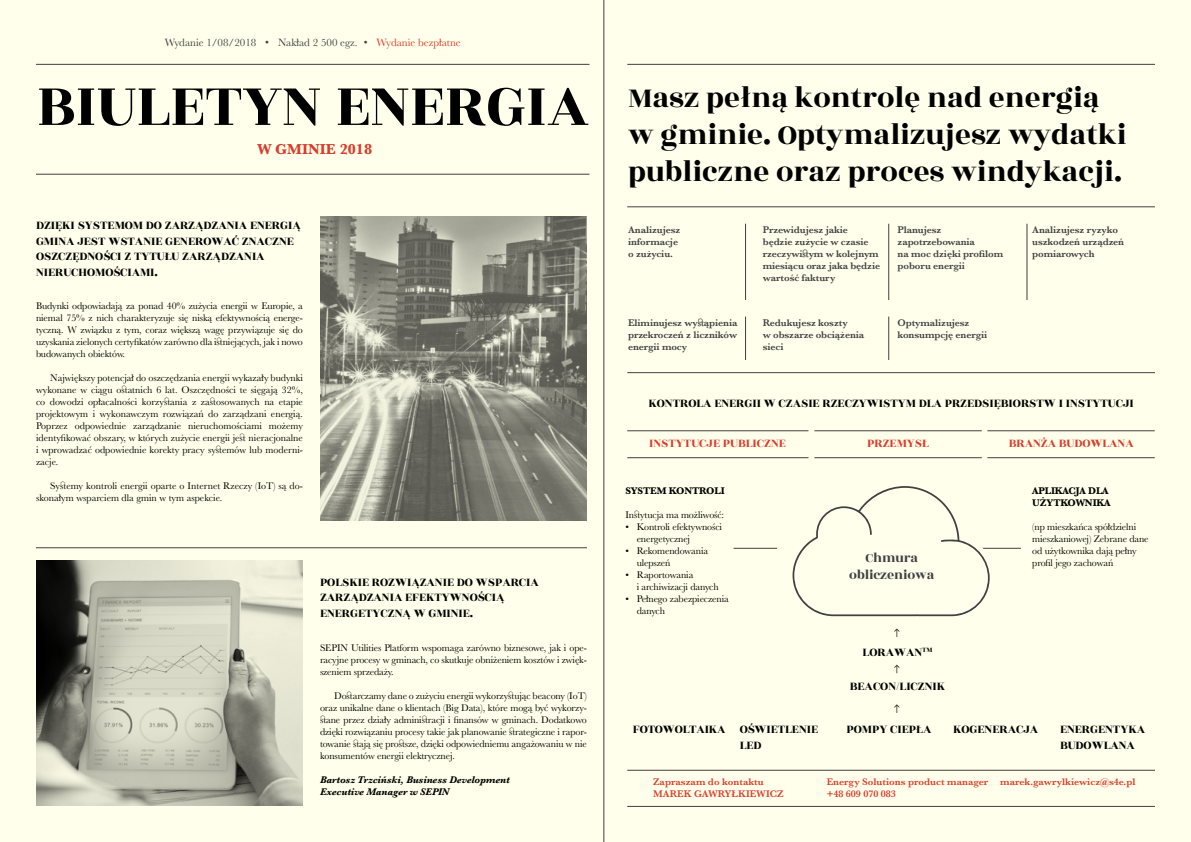
<style>
.page{position:relative;width:1191px;height:842px;background:#ffffeb}
.page>*{position:absolute;margin:0;border:0;box-sizing:border-box;transform-origin:0 0}
.t1{font:65px "Rozha One";color:#000}
.t2{font:31px/37.2px "Rozha One";color:#000}
.t3{font:700 15px "Baskerville";color:#d93d2a}
.t4{font:14px "Rozha One";letter-spacing:-.01em;color:#414042}
.t5{font:13px/15.6px "Rozha One";color:#000}
.t6{font:13px "Rozha One";color:#d93d2a}
.t7{font:11px "Baskerville";color:#414042}
.t8{font:10px/12px "Baskerville";letter-spacing:-.01em;color:#000}
.t9{font:600 10px/12px "Baskerville";letter-spacing:-.01em;color:#414042}
.t10{font:600 10px "Baskerville";color:#d93d2a}
.t11{font:italic 700 10px "Baskerville";letter-spacing:-.01em;color:#000}
.t12{font:700 10px "Baskerville";letter-spacing:-.01em;color:#000}
.s1{font-family:"Gotham";font-weight:300}
.s2{color:#d93d2a}
</style>
<div class="page">
<hr style="left:36px;top:64px;width:553px;height:1px;background:#414042">
<hr style="left:627px;top:64px;width:528px;height:1px;background:#414042">
<hr style="left:627px;top:207px;width:528px;height:1px;background:#414042">
<hr style="left:627px;top:770px;width:528px;height:1px;background:#414042">
<hr style="left:627px;top:806px;width:528px;height:1px;background:#414042">
<hr style="left:627px;top:372px;width:528px;height:1px;background:#414042">
<hr style="left:627px;top:430px;width:181px;height:1px;background:#414042">
<hr style="left:733px;top:548px;width:44px;height:1px;background:#414042">
<hr style="left:977px;top:548px;width:44px;height:1px;background:#414042">
<hr style="left:814px;top:430px;width:167px;height:1px;background:#414042">
<hr style="left:987px;top:430px;width:167px;height:1px;background:#414042">
<hr style="left:627px;top:457px;width:181px;height:1px;background:#414042">
<hr style="left:814px;top:457px;width:167px;height:1px;background:#414042">
<hr style="left:987px;top:457px;width:167px;height:1px;background:#414042">
<hr style="left:36px;top:174px;width:553px;height:1px;background:#414042">
<hr style="left:603px;top:0;width:1px;height:842px;background:#414042">
<hr style="left:36px;top:547px;width:551px;height:1px;background:#414042">
<hr style="left:745px;top:224px;width:1px;height:76px;background:#414042">
<hr style="left:745px;top:317px;width:1px;height:43px;background:#414042">
<hr style="left:888px;top:317px;width:1px;height:43px;background:#414042">
<hr style="left:888px;top:224px;width:1px;height:76px;background:#414042">
<hr style="left:1026px;top:224px;width:1px;height:76px;background:#414042">
<svg style="left:894px;top:665px;width:5px;height:8px"></svg>
<svg style="left:792px;top:486px;width:205px;height:151px"></svg>
<svg style="left:894px;top:704px;width:5px;height:9px"></svg>
<img style="left:320px;top:216px;width:267px;height:304px">
<img style="left:36px;top:560px;width:267px;height:246px">
<p class="t7" style="left:165px;top:35px;width:297px">Wydanie 1/08/2018 <span class="s1">•</span> Nakład 2 500 egz. <span class="s1">•</span> <span class="s2">Wydanie bezpłatne</span></p>
<p class="t1" style="left:37px;top:60px;width:554px">BIULETYN ENERGIA</p>
<p class="t3" style="left:257px;top:138px;width:116px">W GMINIE 2018</p>
<p class="t5" style="left:36px;top:217px;width:266px">DZIĘKI SYSTEMOM DO ZARZĄDZANIA ENERGIĄ<br>GMINA JEST WSTANIE GENEROWAĆ ZNACZNE<br>OSZCZĘDNOŚCI Z TYTUŁU ZARZĄDZANIA</p>
<p class="t5" style="left:36px;top:264px;width:123px">NIERUCHOMOŚCIAMI.</p>
<p class="t8" style="left:36px;top:300px;width:268px;text-align:justify">Budynki odpowiadają za ponad 40% zużycia energii w Europie, a niemal 75% z nich charakteryzuje się niską efektywnością energe&shy;tyczną. W związku z tym, coraz większą wagę przywiązuje się do uzyskania zielonych certyfikatów zarówno dla istniejących, jak i nowo budowanych obiektów.</p>
<p class="t8" style="left:36px;top:372px;width:268px;text-align:justify;text-indent:14px">Największy potencjał do oszczędzania energii wykazały budynki wykonane w ciągu ostatnich 6 lat. Oszczędności te sięgają 32%, co dowodzi opłacalności korzystania z zastosowanych na etapie projektowym i wykonawczym rozwiązań do zarządzani energią.<br>Poprzez odpowiednie zarządzanie nieruchomościami możemy identyfikować obszary, w których zużycie energii jest nieracjonalne i wprowadzać odpowiednie korekty pracy systemów lub moderni&shy;zacje.</p>
<p class="t8" style="left:36px;top:480px;width:268px;text-indent:14px">Systemy kontroli energii oparte o Internet Rzeczy (IoT) są do&shy;skonałym wsparciem dla gmin w tym aspekcie.</p>
<p class="t5" style="left:320px;top:574px;width:220px">POLSKIE ROZWIĄZANIE DO WSPARCIA<br>ZARZĄDZANIA EFEKTYWNOŚCIĄ</p>
<p class="t5" style="left:320px;top:605px;width:155px">ENERGETYCZNĄ W GMINIE.</p>
<p class="t8" style="left:320px;top:642px;width:268px;text-align:justify">SEPIN Utilities Platform wspomaga zarówno biznesowe, jak i ope&shy;racyjne procesy w gminach, co skutkuje obniżeniem kosztów i zwięk&shy;szeniem sprzedaży.</p>
<p class="t8" style="left:320px;top:690px;width:268px;text-align:justify;text-indent:14px">Dostarczamy dane o zużyciu energii wykorzystując beacony (IoT) oraz unikalne dane o klientach (Big Data), które mogą być wykorzy&shy;stane przez działy administracji i finansów w gminach. Dodatkowo dzięki rozwiązaniu procesy takie jak planowanie strategiczne i rapor&shy;towanie stają się prostsze, dzięki odpowiedniemu angażowaniu w nie konsumentów energii elektrycznej.</p>
<p class="t11" style="left:320px;top:773px;width:191px">Bartosz Trzciński, Business Development</p>
<p class="t11" style="left:320px;top:785px;width:131px">Executive Manager w SEPIN</p>
<p class="t2" style="left:628px;top:79px;width:500px">Masz pełną kontrolę nad energią w gminie. Optymalizujesz wydatki publiczne oraz proces windykacji.</p>
<p class="t9" style="left:628px;top:223px;width:54px">Analizujesz</p>
<p class="t9" style="left:628px;top:235px;width:51px">informacje</p>
<p class="t9" style="left:628px;top:247px;width:46px">o zużyciu.</p>
<p class="t9" style="left:763px;top:223px;width:87px">Przewidujesz jakie</p>
<p class="t9" style="left:763px;top:235px;width:119px">będzie zużycie w czasie rzeczywistym w kolejnym miesiącu oraz jaka będzie wartość faktury</p>
<p class="t9" style="left:897px;top:223px;width:45px">Planujesz</p>
<p class="t9" style="left:897px;top:235px;width:79px">zapotrzebowania</p>
<p class="t9" style="left:897px;top:247px;width:107px">na moc dzięki profilom poboru energii</p>
<p class="t9" style="left:1032px;top:223px;width:87px">Analizujesz ryzyko</p>
<p class="t9" style="left:1032px;top:235px;width:93px">uszkodzeń urządzeń</p>
<p class="t9" style="left:1032px;top:247px;width:64px">pomiarowych</p>
<p class="t9" style="left:628px;top:316px;width:111px;text-align:justify">Eliminujesz wystąpienia przekroczeń z liczników energii mocy</p>
<p class="t9" style="left:763px;top:316px;width:86px">Redukujesz koszty</p>
<p class="t9" style="left:763px;top:328px;width:103px">w obszarze obciążenia sieci</p>
<p class="t9" style="left:897px;top:316px;width:73px">Optymalizujesz</p>
<p class="t9" style="left:897px;top:328px;width:91px">konsumpcję energii</p>
<p class="t5" style="left:648px;top:395px;width:487px">KONTROLA ENERGII W CZASIE RZECZYWISTYM DLA PRZEDSIĘBIORSTW I INSTYTUCJI</p>
<p class="t6" style="left:649px;top:434px;width:138px">INSTYTUCJE PUBLICZNE</p>
<p class="t6" style="left:867px;top:434px;width:63px">PRZEMYSŁ</p>
<p class="t6" style="left:1008px;top:434px;width:127px">BRANŻA BUDOWLANA</p>
<p class="t12" style="left:625px;top:483px;width:101px">SYSTEM KONTROLI</p>
<p class="t8" style="left:625px;top:509px;width:100px">Instytucja ma możliwość:</p>
<p class="t8" style="left:636px;top:521px;width:87px;text-indent:-11px">• Kontroli efektywności energetycznej</p>
<p class="t8" style="left:636px;top:545px;width:73px;text-indent:-11px">• Rekomendowania ulepszeń</p>
<p class="t8" style="left:636px;top:569px;width:83px;text-indent:-11px">• Raportowania<br>i archiwizacji danych</p>
<p class="t8" style="left:636px;top:593px;width:94px;text-indent:-11px">• Pełnego zabezpieczenia danych</p>
<p class="t4" style="left:865px;top:548px;width:54px">Chmura</p>
<p class="t4" style="left:849px;top:565px;width:87px">obliczeniowa</p>
<p class="t5" style="left:862px;top:645px;width:71px">LORAWAN<sup>TM</sup></p>
<p class="t5" style="left:849px;top:678px;width:97px">BEACON/LICZNIK</p>
<p class="t12" style="left:1032px;top:483px;width:78px">APLIKACJA DLA</p>
<p class="t12" style="left:1032px;top:495px;width:80px">UŻYTKOWNIKA</p>
<p class="t8" style="left:1032px;top:521px;width:118px">(np mieszkańca spółdzielni mieszkaniowej) Zebrane dane od użytkownika dają pełny profil jego zachowań</p>
<p class="t5" style="left:633px;top:721px;width:94px">FOTOWOLTAIKA</p>
<p class="t5" style="left:739px;top:721px;width:80px">OŚWIETLENIE<br>LED</p>
<p class="t5" style="left:846px;top:721px;width:86px">POMPY CIEPŁA</p>
<p class="t5" style="left:953px;top:721px;width:86px">KOGENERACJA</p>
<p class="t5" style="left:1060px;top:721px;width:87px">ENERGENTYKA</p>
<p class="t5" style="left:1060px;top:737px;width:76px">BUDOWLANA</p>
<p class="t10" style="left:653px;top:775px;width:112px">Zapraszam do kontaktu</p>
<p class="t10" style="left:653px;top:787px;width:132px">MAREK GAWRYŁKIEWICZ</p>
<p class="t10" style="left:826px;top:775px;width:163px">Energy Solutions product manager</p>
<p class="t10" style="left:826px;top:787px;width:71px">+48 609 070 083</p>
<p class="t10" style="left:1000px;top:775px;width:137px">marek.gawrylkiewicz@s4e.pl</p>
</div>
